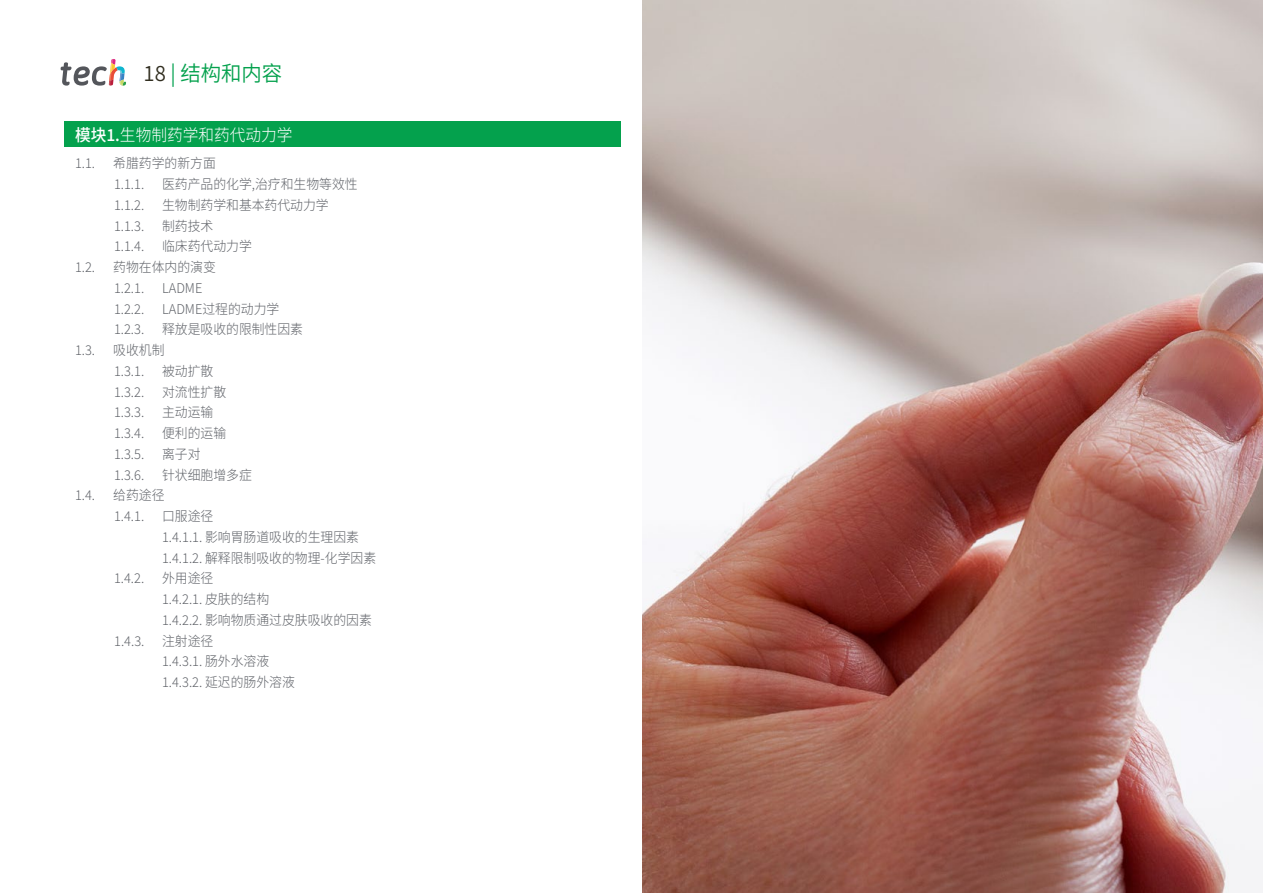
<style>
.page{position:relative;width:1263px;height:893px;background:#fff}
.page>*{position:absolute;margin:0;border:0;box-sizing:border-box;transform-origin:0 0}
.t1{font:21px "Source Han Sans CN";color:#04a14d}
.t2{font:300 16.5px "Source Han Sans CN";color:#fff;scale:.95 1}
.t3{font:300 13.5px/20.7px "Source Han Sans CN";color:#61646a;scale:.95 1}
.s1{color:#312e20}
.s2{color:#00a04e}
.s3{font-weight:500}
</style>
<div class="page">
<div style="left:64px;top:122px;width:557px;height:25px;background:#04a14d"></div>
<img style="left:642px;top:0;width:621px;height:893px">
<svg style="left:61px;top:59px;width:65px;height:27px"></svg>
<h1 class="t1" style="left:144px;top:61px;width:140px"><span class="s1">18</span> <span class="s2">|</span> 结构和内容</h1>
<p class="t2" style="left:75px;top:126px;width:230px"><span class="s3">模块1.</span>生物制药学和药代动力学</p>
<p class="t3" style="left:75px;top:153px;width:23px">1.1.</p>
<p class="t3" style="left:113px;top:153px;width:110px">希腊药学的新方面<br>1.1.1.</p>
<p class="t3" style="left:162px;top:174px;width:207px">医药产品的化学,治疗和生物等效性</p>
<p class="t3" style="left:114px;top:195px;width:33px">1.1.2.</p>
<p class="t3" style="left:162px;top:195px;width:177px">生物制药学和基本药代动力学</p>
<p class="t3" style="left:114px;top:216px;width:33px">1.1.3.</p>
<p class="t3" style="left:162px;top:216px;width:55px">制药技术</p>
<p class="t3" style="left:114px;top:236px;width:33px">1.1.4.</p>
<p class="t3" style="left:162px;top:236px;width:96px">临床药代动力学</p>
<p class="t3" style="left:75px;top:257px;width:23px">1.2.</p>
<p class="t3" style="left:113px;top:257px;width:110px">药物在体内的演变<br>1.2.1.</p>
<p class="t3" style="left:162px;top:278px;width:44px">LADME</p>
<p class="t3" style="left:114px;top:299px;width:33px">1.2.2.</p>
<p class="t3" style="left:162px;top:299px;width:125px">LADME过程的动力学</p>
<p class="t3" style="left:114px;top:319px;width:33px">1.2.3.</p>
<p class="t3" style="left:162px;top:319px;width:150px">释放是吸收的限制性因素</p>
<p class="t3" style="left:75px;top:340px;width:23px">1.3.</p>
<p class="t3" style="left:113px;top:340px;width:55px">吸收机制<br>1.3.1.</p>
<p class="t3" style="left:162px;top:361px;width:55px">被动扩散</p>
<p class="t3" style="left:114px;top:382px;width:33px">1.3.2.</p>
<p class="t3" style="left:162px;top:382px;width:69px">对流性扩散</p>
<p class="t3" style="left:114px;top:402px;width:33px">1.3.3.</p>
<p class="t3" style="left:162px;top:402px;width:55px">主动运输</p>
<p class="t3" style="left:114px;top:423px;width:33px">1.3.4.</p>
<p class="t3" style="left:162px;top:423px;width:69px">便利的运输</p>
<p class="t3" style="left:114px;top:444px;width:33px">1.3.5.</p>
<p class="t3" style="left:162px;top:444px;width:42px">离子对</p>
<p class="t3" style="left:114px;top:465px;width:33px">1.3.6.</p>
<p class="t3" style="left:162px;top:465px;width:96px">针状细胞增多症</p>
<p class="t3" style="left:75px;top:485px;width:23px">1.4.</p>
<p class="t3" style="left:113px;top:485px;width:55px">给药途径<br>1.4.1.</p>
<p class="t3" style="left:162px;top:506px;width:227px">口服途径<br>1.4.1.1. 影响胃肠道吸收的生理因素<br>1.4.1.2. 解释限制吸收的物理-化学因素</p>
<p class="t3" style="left:114px;top:568px;width:33px">1.4.2.</p>
<p class="t3" style="left:162px;top:568px;width:222px">外用途径<br>1.4.2.1. 皮肤的结构<br>1.4.2.2. 影响物质通过皮肤吸收的因素</p>
<p class="t3" style="left:114px;top:630px;width:33px">1.4.3.</p>
<p class="t3" style="left:162px;top:630px;width:141px">注射途径<br>1.4.3.1. 肠外水溶液<br>1.4.3.2. 延迟的肠外溶液</p>
</div>
